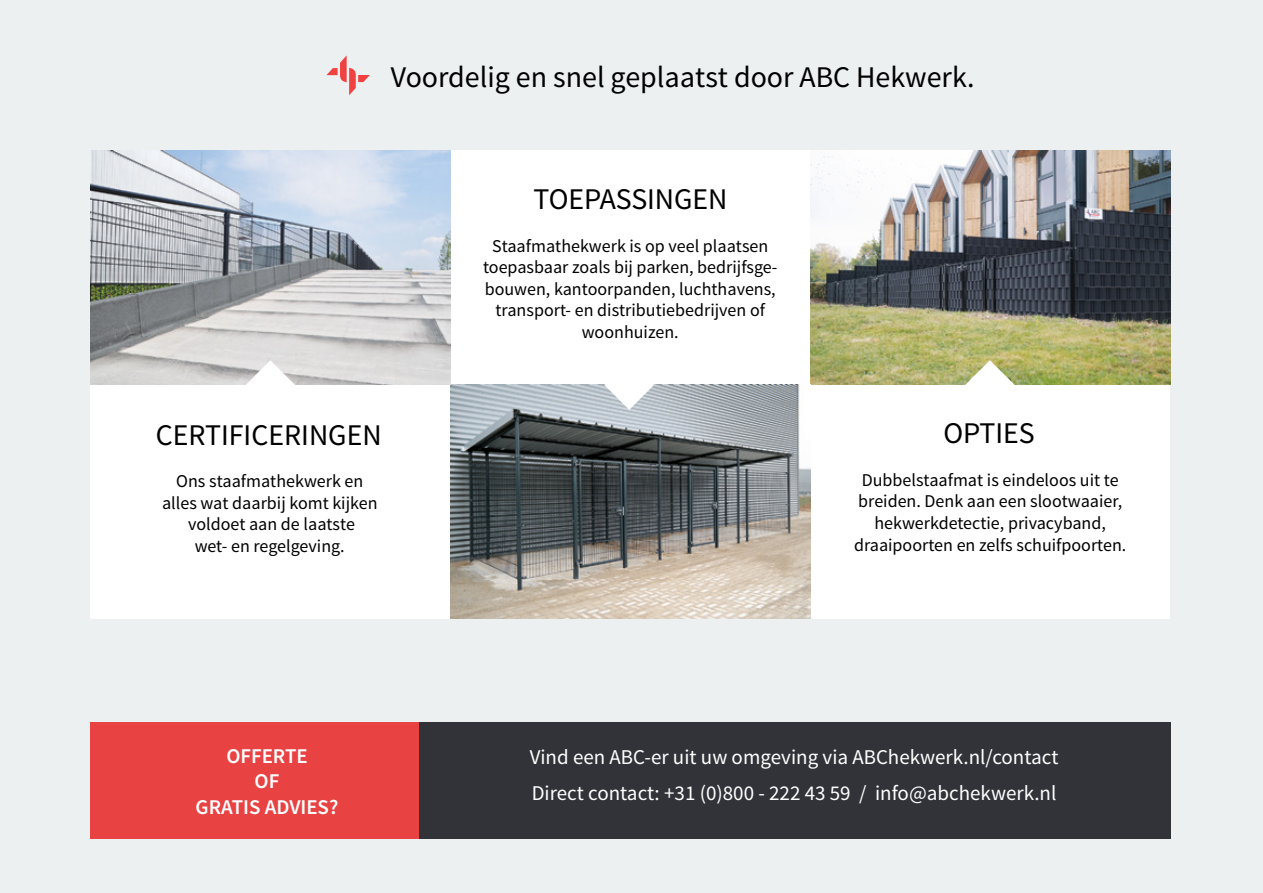
<style>
.page{position:relative;width:1263px;height:893px;background:#ecf0f0}
.page>*{position:absolute;margin:0;border:0;box-sizing:border-box;transform-origin:0 0}
.t1{font:30px "Source Sans Pro";color:#000}
.t2{font:21px/36px "Source Sans Pro";color:#fff}
.t3{font:600 21px/25.2px "Source Sans Pro";color:#fff;text-align:center}
.t4{font:18px/21.6px "Source Sans Pro";color:#000;text-align:center}
</style>
<div class="page">
<div style="left:90px;top:151px;width:1080px;height:468px;background:#fff"></div>
<div style="left:110px;top:722px;width:1060px;height:117px;background:#323339"></div>
<div style="left:90px;top:722px;width:328px;height:117px;background:#e84243"></div>
<img style="left:810px;top:151px;width:360px;height:234px">
<img style="left:450px;top:385px;width:360px;height:234px">
<img style="left:90px;top:151px;width:360px;height:234px">
<svg style="left:604px;top:384px;width:50px;height:26px"></svg>
<svg style="left:246px;top:360px;width:49px;height:25px"></svg>
<svg style="left:965px;top:360px;width:50px;height:25px"></svg>
<svg style="left:326px;top:55px;width:44px;height:40px;background:#edc7c7"></svg>
<h1 class="t1" style="left:391px;top:58px;width:585px">Voordelig en snel geplaatst door ABC Hekwerk.</h1>
<h1 class="t1" style="left:533px;top:181px;width:196px">TOEPASSINGEN</h1>
<h1 class="t1" style="left:156px;top:416px;width:227px">CERTIFICERINGEN</h1>
<p class="t4" style="left:162px;top:471px;width:217px">Ons staafmathekwerk en alles wat daarbij komt kijken voldoet aan de laatste<br>wet- en regelgeving.</p>
<p class="t4" style="left:483px;top:235px;width:296px">Staafmathekwerk is op veel plaatsen toepasbaar zoals bij parken, bedrijfsge&shy;bouwen, kantoorpanden, luchthavens, transport- en distributiebedrijven of woonhuizen.</p>
<h1 class="t1" style="left:943px;top:415px;width:93px">OPTIES</h1>
<p class="t4" style="left:854px;top:469px;width:274px">Dubbelstaafmat is eindeloos uit te breiden. Denk aan een slootwaaier, hekwerkdetectie, privacyband, draaipoorten en zelfs schuifpoorten.</p>
<p class="t3" style="left:196px;top:744px;width:144px">OFFERTE<br>OF<br>GRATIS ADVIES?</p>
<p class="t2" style="left:530px;top:740px;width:530px">Vind een ABC-er uit uw omgeving via ABChekwerk.nl/contact<br>Direct contact: +31 (0)800 - 222 43 59 / info@abchekwerk.nl</p>
</div>
